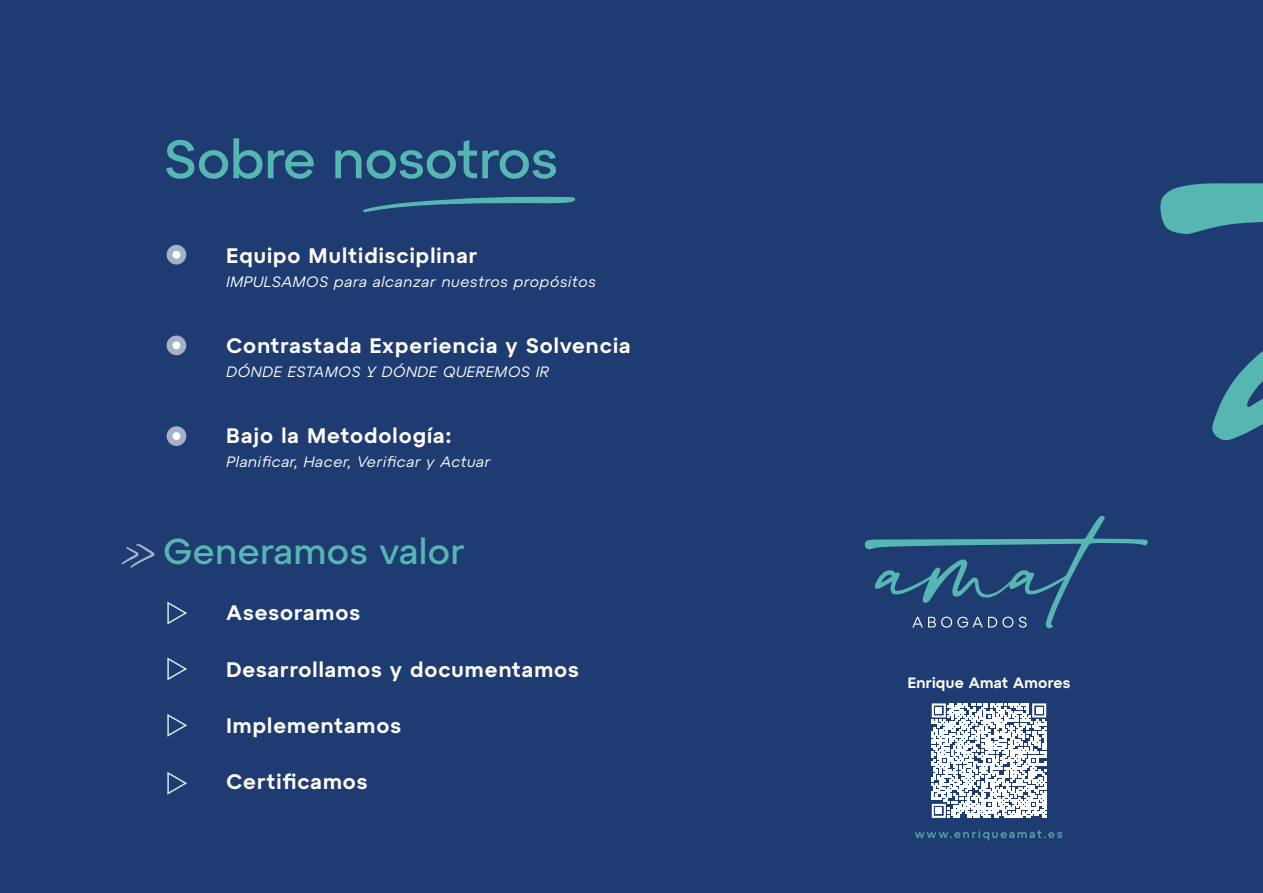
<style>
.page{position:relative;width:1263px;height:893px;background:#1e3b72}
.page>*{position:absolute;margin:0;border:0;box-sizing:border-box;transform-origin:0 0}
.t1{font:500 54px "Atyp Text";color:#56b6b1}
.t2{font:500 36px "Atyp Text";letter-spacing:.02em;color:#56b6b1}
.t3{font:600 21px "Atyp Text";letter-spacing:.05em;color:#fff}
.t4{font:italic 15px "Atyp Text";letter-spacing:.05em;color:#fff}
.t5{font:600 15px "Atyp Text";letter-spacing:.02em;color:#fff}
.t6{font:500 11.25px "Atyp Text";letter-spacing:.18em;color:#56b6b1}
</style>
<div class="page">
<svg style="left:1160px;top:183px;width:103px;height:258px"></svg>
<svg style="left:363px;top:196px;width:213px;height:17px"></svg>
<svg style="left:167px;top:245px;width:19px;height:20px"></svg>
<svg style="left:167px;top:336px;width:19px;height:19px"></svg>
<svg style="left:167px;top:426px;width:19px;height:20px"></svg>
<svg style="left:122px;top:544px;width:33px;height:24px"></svg>
<svg style="left:167px;top:601px;width:20px;height:24px"></svg>
<svg style="left:167px;top:657px;width:20px;height:24px"></svg>
<svg style="left:167px;top:714px;width:20px;height:23px"></svg>
<svg style="left:167px;top:772px;width:20px;height:23px"></svg>
<svg style="left:864px;top:516px;width:284px;height:112px"></svg>
<svg style="left:932px;top:703px;width:114px;height:115px"></svg>
<h1 class="t1" style="left:164px;top:118px;width:395px">Sobre nosotros</h1>
<p class="t3" style="left:227px;top:239px;width:252px">Equipo Multidisciplinar</p>
<p class="t4" style="left:227px;top:270px;width:371px">IMPULSAMOS para alcanzar nuestros propósitos</p>
<p class="t3" style="left:227px;top:329px;width:405px">Contrastada Experiencia y Solvencia</p>
<p class="t4" style="left:227px;top:360px;width:324px">DÓNDE ESTAMOS Y DÓNDE QUEREMOS IR</p>
<p class="t3" style="left:227px;top:419px;width:226px">Bajo la Metodología:</p>
<p class="t4" style="left:227px;top:450px;width:265px">Planificar, Hacer, Verificar y Actuar</p>
<h2 class="t2" style="left:164px;top:524px;width:303px">Generamos valor</h2>
<p class="t3" style="left:227px;top:597px;width:135px">Asesoramos</p>
<p class="t3" style="left:227px;top:653px;width:354px">Desarrollamos y documentamos</p>
<p class="t3" style="left:227px;top:709px;width:176px">Implementamos</p>
<p class="t3" style="left:227px;top:766px;width:142px">Certificamos</p>
<p class="t5" style="left:908px;top:672px;width:164px">Enrique Amat Amores</p>
<p class="t6" style="left:915px;top:826px;width:149px">www.enriqueamat.es</p>
</div>
